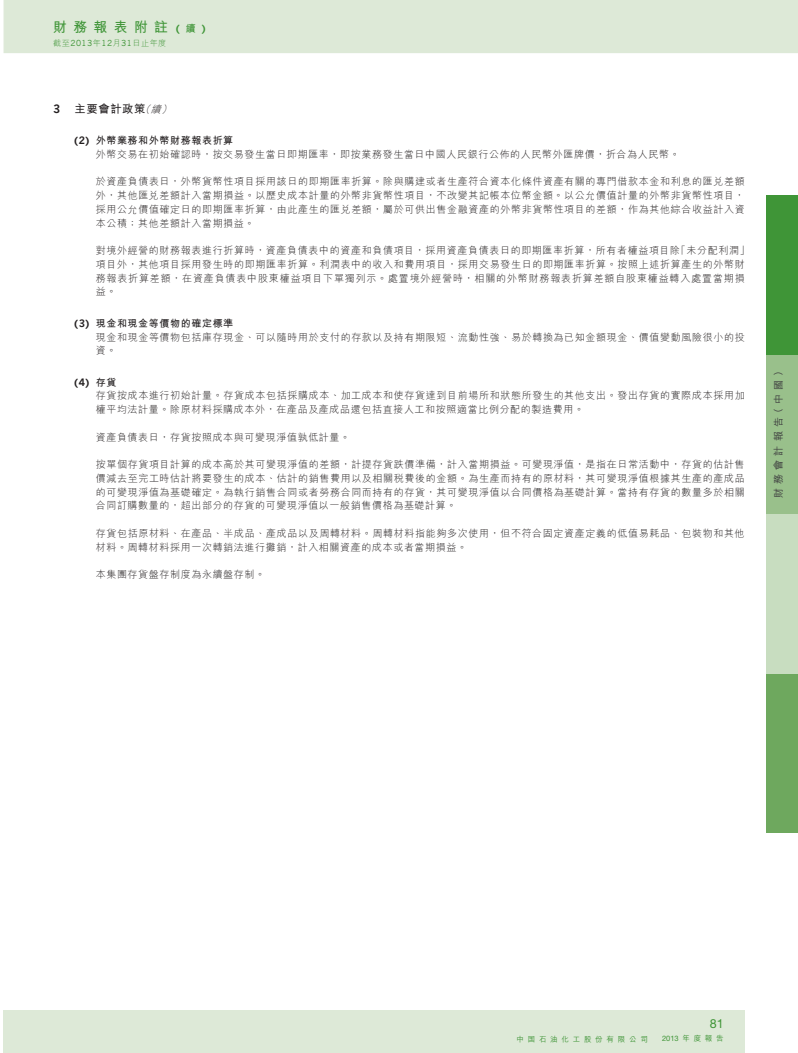
<style>
.page{position:relative;width:798px;height:1053px;background:#fff}
.page>*{position:absolute;margin:0;border:0;box-sizing:border-box;transform-origin:0 0}
.t1{font:700 13.75px "M Hei HK";letter-spacing:.47em;color:#3f9537}
.t2{font:12.5px "Helvetica Neue LT Std";color:#3f9537}
.t3{font:700 11.25px "M Hei HK";letter-spacing:.06em;color:#231f20}
.t4{font:700 11.25px "News Gothic";color:#231f20}
.t5{font:300 10px/13.8px "M Hei HK";letter-spacing:.065em;color:#231f20}
.t6{font:500 10px "M Hei HK";letter-spacing:.415em;color:#3e3e3f}
.t7{font:700 10px "News Gothic";color:#231f20}
.t8{font:300 8.12px "M Hei HK";letter-spacing:.06em;color:#3f9537}
.t9{font:500 7.5px "M Hei HK";letter-spacing:.5em;color:#3f9537}
.t10{font:7.5px "Helvetica Neue LT Std";color:#3f9537}
.s1{font-family:"News Gothic";font-size:10px}
.s2{font-size:10px}
.s3{font-family:"News Gothic";font-weight:400}
.s4{font-weight:300;font-style:italic;font-size:10px}
.s5{font-family:"News Gothic";font-weight:700}
.s6{font-weight:700}
.s7{font-family:"M Hei HK"}
.s8{font-family:"M Hei HKS"}
.s9{font-family:"M Hei HK";font-weight:500}
</style>
<div class="page">
<div style="left:4px;top:0;width:793px;height:53px;background:#dde9d7"></div>
<div style="left:4px;top:1010px;width:740px;height:42px;background:#dde9d7"></div>
<div style="left:765px;top:673px;width:32px;height:160px;background:#6ea85e"></div>
<div style="left:765px;top:514px;width:32px;height:159px;background:#c8ddc0"></div>
<div style="left:765px;top:354px;width:32px;height:160px;background:#99c08b"></div>
<div style="left:765px;top:195px;width:32px;height:159px;background:#3f9537"></div>
<h1 class="t1" style="left:53px;top:17px;width:154px">財務報表附註 <span class="s1">(</span> <span class="s2">續</span> <span class="s1">)</span></h1>
<p class="t8" style="left:53px;top:39px;width:115px">截至<span class="s3">2013</span>年<span class="s3">12</span>月<span class="s3">31</span>日止年度</p>
<p class="t4" style="left:53px;top:102px;width:9px">3</p>
<p class="t3" style="left:74px;top:100px;width:101px">主要會計政策<span class="s4">（續）</span></p>
<p class="t5" style="left:96px;top:133px;width:585px;text-indent:-21px"><span class="s5">(2)</span> <span class="s6">外幣業務和外幣財務報表折算<br></span>外幣交易在初始確認時，按交易發生當日即期匯率，即按業務發生當日中國人民銀行公佈的人民幣外匯牌價，折合為人民幣。</p>
<p class="t5" style="left:96px;top:175px;width:650px;text-align:justify">於資產負債表日，外幣貨幣性項目採用該日的即期匯率折算。除與購建或者生產符合資本化條件資產有關的專門借款本金和利息的匯兌差額外，其他匯兌差額計入當期損益。以歷史成本計量的外幣非貨幣性項目，不改變其記帳本位幣金額。以公允價值計量的外幣非貨幣性項目，採用公允價值確定日的即期匯率折算，由此產生的匯兌差額，屬於可供出售金融資產的外幣非貨幣性項目的差額，作為其他綜合收益計入資本公積；其他差額計入當期損益。</p>
<p class="t5" style="left:96px;top:243px;width:655px">對境外經營的財務報表進行折算時，資產負債表中的資產和負債項目，採用資產負債表日的即期匯率折算，所有者權益項目除「未分配利潤」項目外，其他項目採用發生時的即期匯率折算。利潤表中的收入和費用項目，採用交易發生日的即期匯率折算。按照上述折算產生的外幣財務報表折算差額，在資產負債表中股東權益項目下單獨列示。處置境外經營時，相關的外幣財務報表折算差額自股東權益轉入處置當期損益。</p>
<p class="t5" style="left:96px;top:316px;width:650px;text-indent:-21px"><span class="s5">(3)</span> <span class="s6">現金和現金等價物的確定標準<br></span>現金和現金等價物包括庫存現金、可以隨時用於支付的存款以及持有期限短、流動性強、易於轉換為已知金額現金、價值變動風險很小的投資。</p>
<p class="t7" style="left:74px;top:376px;width:43px">(4) <span class="s7">存貨</span></p>
<p class="t5" style="left:96px;top:388px;width:650px">存貨按成本進行初始計量。存貨成本包括採購成本、加工成本和使存貨達到目前場所和狀態所發生的其他支出。發出存貨的實際成本採用加權平均法計量。除原材料採購成本外，在產品及產成品還包括直接人工和按照適當比例分配的製造費用。</p>
<p class="t5" style="left:96px;top:430px;width:256px">資產負債表日，存貨按照成本與可變現淨值孰低計量。</p>
<p class="t5" style="left:96px;top:457px;width:650px;text-align:justify">按單個存貨項目計算的成本高於其可變現淨值的差額，計提存貨跌價準備，計入當期損益。可變現淨值，是指在日常活動中，存貨的估計售價減去至完工時估計將要發生的成本、估計的銷售費用以及相關稅費後的金額。為生產而持有的原材料，其可變現淨值根據其生產的產成品的可變現淨值為基礎確定。為執行銷售合同或者勞務合同而持有的存貨，其可變現淨值以合同價格為基礎計算。當持有存貨的數量多於相關合同訂購數量的，超出部分的存貨的可變現淨值以一般銷售價格為基礎計算。</p>
<p class="t5" style="left:96px;top:526px;width:650px">存貨包括原材料、在產品、半成品、產成品以及周轉材料。周轉材料指能夠多次使用，但不符合固定資產定義的低值易耗品、包裝物和其他材料。周轉材料採用一次轉銷法進行攤銷，計入相關資產的成本或者當期損益。</p>
<p class="t5" style="left:96px;top:567px;width:171px">本集團存貨盤存制度為永續盤存制。</p>
<p class="t6" style="left:770px;top:498px;width:134px;rotate:-90deg">財務會計報告（中國）</p>
<p class="t2" style="left:709px;top:1015px;width:15px">81</p>
<p class="t9" style="left:516px;top:1033px;width:133px">中<span class="s8">國</span>石油化工股份有限公司</p>
<p class="t10" style="left:661px;top:1033px;width:63px">2013<span class="s9">年度報告</span></p>
</div>
